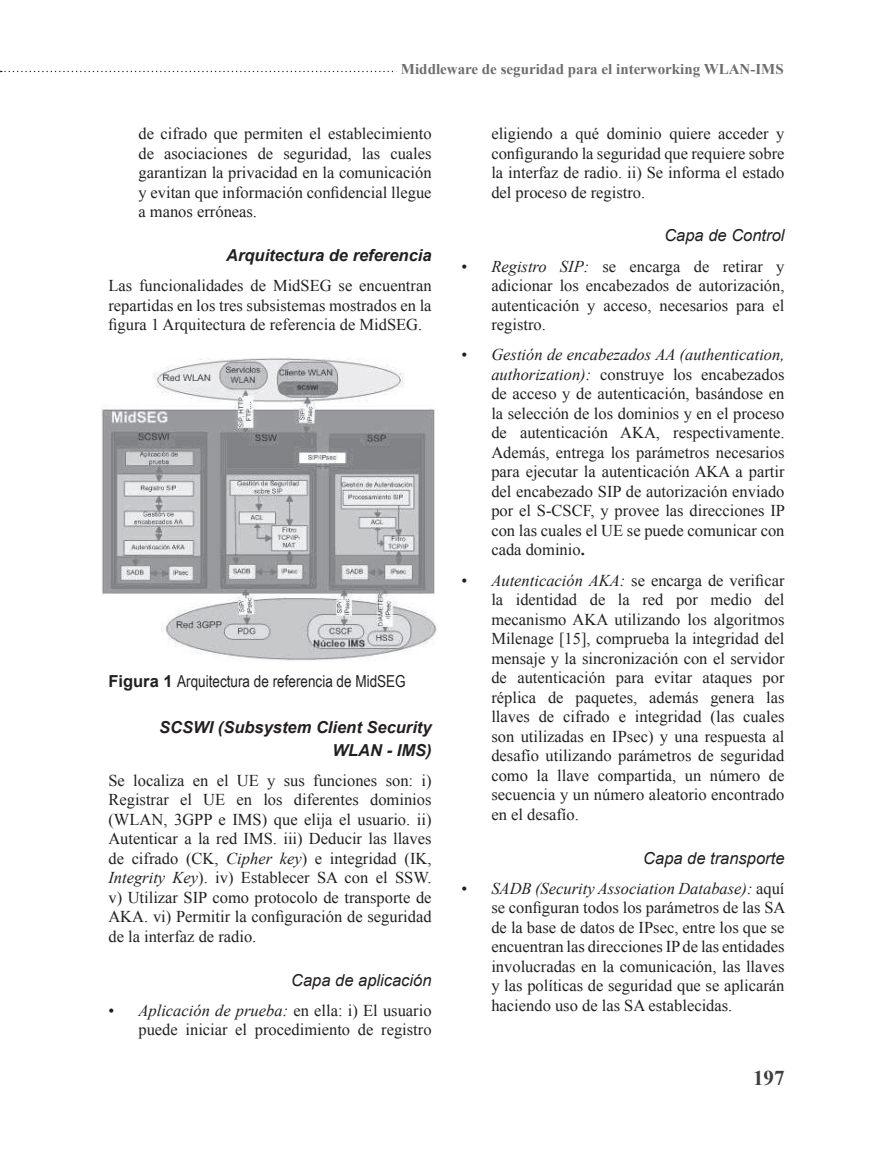
<style>
.page{position:relative;width:893px;height:1170px;background:#fff}
.page>*{position:absolute;margin:0;border:0;box-sizing:border-box;transform-origin:0 0}
.t1{font:700 21px "Times New Roman";color:#3e3e3f}
.t2{font:16.5px/19.5px "Times New Roman";color:#231f20;text-align:justify}
.t3{font:italic 700 16.5px/22.5px "Arial";color:#231f20;text-align:right}
.t4{font:italic 16.5px "Arial";color:#231f20}
.t5{font:16.5px "Arial Narrow";color:#231f20}
.t6{font:700 15px "Times New Roman";color:#6c6d70}
.s1{font-family:"Arial";font-weight:700}
.s2{font-style:italic}
.s3{font-weight:700}
</style>
<div class="page">
<svg style="left:0;top:71px;width:394px;height:1px"></svg>
<img style="left:102px;top:357px;width:335px;height:304px">
<p class="t6" style="left:401px;top:59px;width:384px">Middleware de seguridad para el interworking WLAN-IMS</p>
<p class="t2" style="left:138px;top:123px;width:295px">de cifrado que permiten el establecimiento de asociaciones de seguridad, las cuales garantizan la privacidad en la comunicación y evitan que información confidencial llegue a manos erróneas.</p>
<p class="t3" style="left:226px;top:244px;width:207px">Arquitectura de referencia</p>
<p class="t2" style="left:108px;top:275px;width:325px">Las funcionalidades de MidSEG se encuentran repartidas en los tres subsistemas mostrados en la figura 1 Arquitectura de referencia de MidSEG.</p>
<p class="t5" style="left:108px;top:669px;width:299px"><span class="s1">Figura 1</span> Arquitectura de referencia de MidSEG</p>
<p class="t3" style="left:159px;top:716px;width:274px">SCSWI (Subsystem Client Security<br>WLAN - IMS)</p>
<p class="t2" style="left:108px;top:770px;width:325px">Se localiza en el UE y sus funciones son: i)<br>Registrar el UE en los diferentes dominios (WLAN, 3GPP e IMS) que elija el usuario. ii)<br>Autenticar a la red IMS. iii) Deducir las llaves de cifrado (CK, <span class="s2">Cipher key</span>) e integridad (IK, <span class="s2">Integrity Key</span>). iv) Establecer SA con el SSW. v) Utilizar SIP como protocolo de transporte de AKA. vi) Permitir la configuración de seguridad de la interfaz de radio.</p>
<p class="t4" style="left:291px;top:969px;width:142px">Capa de aplicación</p>
<p class="t2" style="left:108px;top:1000px;width:325px;text-align:right">• <span class="s2">Aplicación de prueba:</span> en ella: i) El usuario puede iniciar el procedimiento de registro</p>
<p class="t2" style="left:491px;top:124px;width:295px">eligiendo a qué dominio quiere acceder y configurando la seguridad que requiere sobre la interfaz de radio. ii) Se informa el estado del proceso de registro.</p>
<p class="t4" style="left:664px;top:225px;width:122px">Capa de Control</p>
<p class="t2" style="left:491px;top:256px;width:295px;text-indent:-30px">• <span class="s2">Registro SIP:</span> se encarga de retirar y adicionar los encabezados de autorización, autenticación y acceso, necesarios para el registro.</p>
<p class="t2" style="left:491px;top:345px;width:295px;text-indent:-30px">• <span class="s2">Gestión de encabezados AA (authentication, authorization):</span> construye los encabezados de acceso y de autenticación, basándose en la selección de los dominios y en el proceso de autenticación AKA, respectivamente.<br>Además, entrega los parámetros necesarios para ejecutar la autenticación AKA a partir del encabezado SIP de autorización enviado por el S-CSCF, y provee las direcciones IP con las cuales el UE se puede comunicar con cada dominio<span class="s3">.</span></p>
<p class="t2" style="left:491px;top:570px;width:295px;text-indent:-30px">• <span class="s2">Autenticación AKA:</span> se encarga de verificar la identidad de la red por medio del mecanismo AKA utilizando los algoritmos Milenage [15], comprueba la integridad del mensaje y la sincronización con el servidor de autenticación para evitar ataques por réplica de paquetes, además genera las llaves de cifrado e integridad (las cuales son utilizadas en IPsec) y una respuesta al desafío utilizando parámetros de seguridad como la llave compartida, un número de secuencia y un número aleatorio encontrado en el desafío.</p>
<p class="t4" style="left:643px;top:847px;width:143px">Capa de transporte</p>
<p class="t2" style="left:491px;top:878px;width:296px;text-indent:-30px">• <span class="s2">SADB (Security Association Database):</span> aquí se configuran todos los parámetros de las SA de la base de datos de IPsec, entre los que se encuentran las direcciones IP de las entidades involucradas en la comunicación, las llaves y las políticas de seguridad que se aplicarán haciendo uso de las SA establecidas.</p>
<p class="t1" style="left:753px;top:1063px;width:33px">197</p>
</div>
